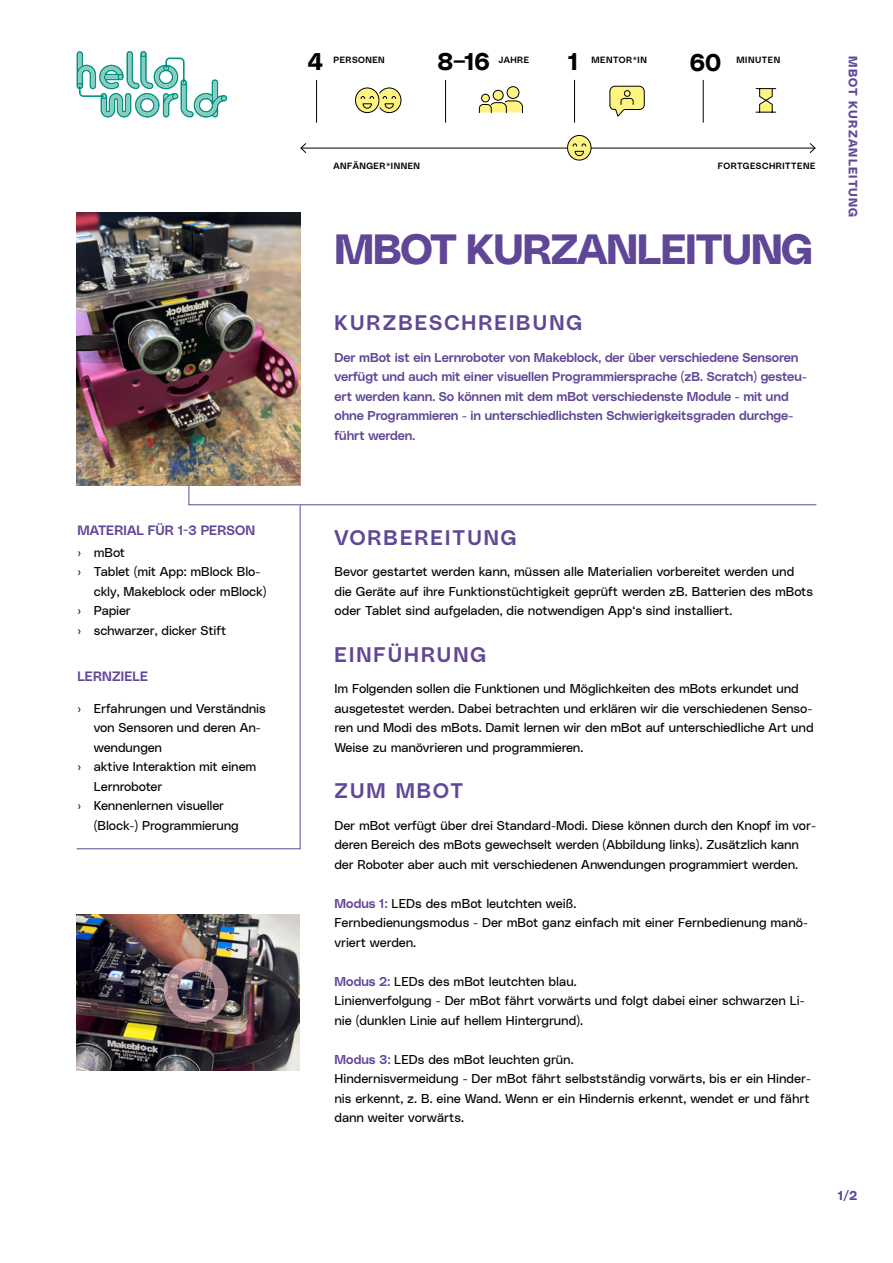
<style>
.page{position:relative;width:893px;height:1263px;background:#fff}
.page>*{position:absolute;margin:0;border:0;box-sizing:border-box;transform-origin:0 0}
.t1{font:42px "Lentia Nova Bulky";letter-spacing:-.02em;color:#604696}
.t2{font:24px "Lentia Nova Bulky";color:#000}
.t3{font:21px "Lentia Nova Median";letter-spacing:.1em;color:#604696}
.t4{font:13.5px "Lentia Nova Median";letter-spacing:.01em;color:#604696}
.t5{font:12.75px/19.5px "Lentia Nova Neutral";letter-spacing:-.01em;color:#000}
.t6{font:12.75px/19.5px "Lentia Nova Median";letter-spacing:-.01em;color:#604696}
.t7{font:12.75px "Lentia Nova Bulky";color:#604696}
.t8{font:12px "Lentia Nova Bulky";letter-spacing:.1em;color:#604696}
.t9{font:9px "Lentia Nova Median";letter-spacing:.06em;color:#000}
.s1{font-family:"Lato"}
.s2{font-family:"Lentia Nova Median";color:#604696}
</style>
<div class="page">
<hr style="left:301px;top:148px;width:514px;height:1px;background:#000">
<svg style="left:300px;top:143px;width:7px;height:10px"></svg>
<svg style="left:809px;top:143px;width:7px;height:10px"></svg>
<svg style="left:77px;top:51px;width:150px;height:67px"></svg>
<div style="left:482px;top:94px;width:7px;height:8px;background:#fff482;border-radius:50%"></div>
<div style="left:481px;top:94px;width:9px;height:8px;border:1px solid #000;border-radius:50%"></div>
<div style="left:493px;top:90px;width:10px;height:10px;background:#fff482;border-radius:50%"></div>
<div style="left:493px;top:90px;width:11px;height:11px;border:1px solid #000;border-radius:50%"></div>
<div style="left:507px;top:87px;width:12px;height:11px;background:#fff482;border-radius:50%"></div>
<div style="left:507px;top:86px;width:12px;height:13px;border:1px solid #000;border-radius:50%"></div>
<svg style="left:479px;top:100px;width:44px;height:13px"></svg>
<svg style="left:755px;top:88px;width:21px;height:25px"></svg>
<svg style="left:355px;top:87px;width:47px;height:26px"></svg>
<svg style="left:609px;top:85px;width:36px;height:32px"></svg>
<hr style="left:316px;top:80px;width:1px;height:43px;background:#000">
<hr style="left:445px;top:80px;width:1px;height:43px;background:#000">
<hr style="left:574px;top:80px;width:1px;height:43px;background:#000">
<hr style="left:703px;top:80px;width:1px;height:43px;background:#000">
<svg style="left:567px;top:135px;width:25px;height:26px"></svg>
<svg style="left:188px;top:279px;width:629px;height:226px"></svg>
<img style="left:77px;top:212px;width:223px;height:274px">
<svg style="left:76px;top:505px;width:225px;height:344px"></svg>
<img style="left:76px;top:915px;width:224px;height:156px">
<p class="t4" style="left:77px;top:520px;width:179px">MATERIAL FÜR 1-3 PERSON</p>
<p class="t5" style="left:77px;top:541px;width:49px"><span class="s1">›</span> mBot</p>
<p class="t5" style="left:77px;top:561px;width:185px"><span class="s1">›</span> Tablet (mit App: mBlock Blo-</p>
<p class="t5" style="left:94px;top:580px;width:174px">ckly, Makeblock oder mBlock)</p>
<p class="t5" style="left:77px;top:600px;width:55px"><span class="s1">›</span> Papier</p>
<p class="t5" style="left:77px;top:619px;width:150px"><span class="s1">›</span> schwarzer, dicker Stift</p>
<p class="t4" style="left:77px;top:666px;width:72px">LERNZIELE</p>
<p class="t5" style="left:77px;top:697px;width:190px"><span class="s1">›</span> Erfahrungen und Verständnis</p>
<p class="t5" style="left:94px;top:717px;width:169px">von Sensoren und deren An-</p>
<p class="t5" style="left:94px;top:736px;width:70px">wendungen</p>
<p class="t5" style="left:77px;top:756px;width:180px"><span class="s1">›</span> aktive Interaktion mit einem</p>
<p class="t5" style="left:94px;top:775px;width:70px">Lernroboter</p>
<p class="t5" style="left:77px;top:795px;width:148px"><span class="s1">›</span> Kennenlernen visueller</p>
<p class="t5" style="left:94px;top:814px;width:147px">(Block-) Programmierung</p>
<h2 class="t2" style="left:307px;top:43px;width:18px">4</h2>
<h2 class="t2" style="left:437px;top:43px;width:55px">8–16</h2>
<h2 class="t2" style="left:568px;top:43px;width:12px">1</h2>
<h2 class="t2" style="left:689px;top:44px;width:33px">60</h2>
<p class="t9" style="left:737px;top:53px;width:45px">MINUTEN</p>
<p class="t8" style="left:862px;top:56px;width:163px;rotate:90deg">MBOT KURZANLEITUNG</p>
<p class="t9" style="left:334px;top:53px;width:53px">PERSONEN</p>
<p class="t9" style="left:498px;top:53px;width:32px">JAHRE</p>
<p class="t9" style="left:591px;top:53px;width:57px">MENTOR*IN</p>
<p class="t9" style="left:334px;top:159px;width:88px">ANFÄNGER*INNEN</p>
<p class="t9" style="left:718px;top:159px;width:99px">FORTGESCHRITTENE</p>
<h1 class="t1" style="left:334px;top:217px;width:480px">MBOT KURZANLEITUNG</h1>
<h3 class="t3" style="left:334px;top:306px;width:249px">KURZBESCHREIBUNG</h3>
<p class="t6" style="left:334px;top:346px;width:474px">Der mBot ist ein Lernroboter von Makeblock, der über verschiedene Sensoren verfügt und auch mit einer visuellen Programmiersprache (zB. Scratch) gesteu&shy;ert werden kann. So können mit dem mBot verschiedenste Module - mit und ohne Programmieren - in unterschiedlichsten Schwierigkeitsgraden durchge&shy;führt werden.</p>
<h3 class="t3" style="left:334px;top:521px;width:184px">VORBEREITUNG</h3>
<p class="t5" style="left:334px;top:561px;width:480px">Bevor gestartet werden kann, müssen alle Materialien vorbereitet werden und die Geräte auf ihre Funktionstüchtigkeit geprüft werden zB. Batterien des mBots oder Tablet sind aufgeladen, die notwendigen App‘s sind installiert.</p>
<h3 class="t3" style="left:334px;top:638px;width:153px">EINFÜHRUNG</h3>
<p class="t5" style="left:334px;top:678px;width:481px">Im Folgenden sollen die Funktionen und Möglichkeiten des mBots erkundet und ausgetestet werden. Dabei betrachten und erklären wir die verschiedenen Senso&shy;ren und Modi des mBots. Damit lernen wir den mBot auf unterschiedliche Art und Weise zu manövrieren und programmieren.</p>
<h3 class="t3" style="left:334px;top:774px;width:130px">ZUM MBOT</h3>
<p class="t5" style="left:334px;top:814px;width:483px">Der mBot verfügt über drei Standard-Modi. Diese können durch den Knopf im vor&shy;deren Bereich des mBots gewechselt werden (Abbildung links). Zusätzlich kann der Roboter aber auch mit verschiedenen Anwendungen programmiert werden.</p>
<p class="t5" style="left:334px;top:892px;width:475px"><span class="s2">Modus 1:</span> LEDs des mBot leutchten weiß.<br>Fernbedienungsmodus - Der mBot ganz einfach mit einer Fernbedienung manö&shy;vriert werden.</p>
<p class="t5" style="left:334px;top:970px;width:472px"><span class="s2">Modus 2:</span> LEDs des mBot leutchten blau.<br>Linienverfolgung - Der mBot fährt vorwärts und folgt dabei einer schwarzen Li&shy;nie (dunklen Linie auf hellem Hintergrund).</p>
<p class="t5" style="left:334px;top:1048px;width:478px"><span class="s2">Modus 3:</span> LEDs des mBot leuchten grün.<br>Hindernisvermeidung - Der mBot fährt selbstständig vorwärts, bis er ein Hinder&shy;nis erkennt, z. B. eine Wand. Wenn er ein Hindernis erkennt, wendet er und fährt dann weiter vorwärts.</p>
<p class="t7" style="left:838px;top:1186px;width:21px">1/2</p>
</div>
